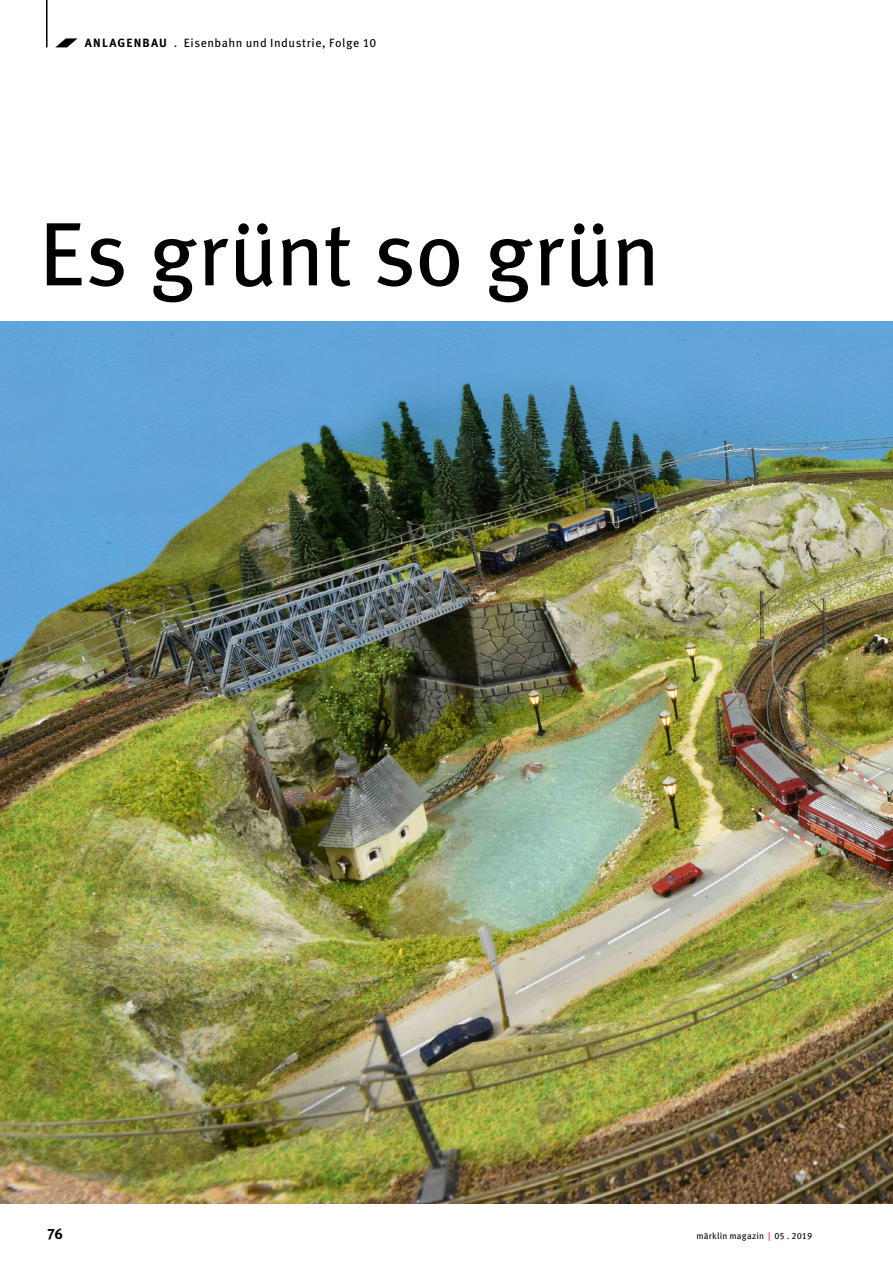
<style>
.page{position:relative;width:893px;height:1263px;background:#fff}
.page>*{position:absolute;margin:0;border:0;box-sizing:border-box;transform-origin:0 0}
._10_Überschrift_Book{font:90px "Meta OT";letter-spacing:-.01em;color:#000}
.t1{font:700 15px "Meta OT";color:#000}
.t2{font:12px "Meta OT";letter-spacing:.045em;color:#000}
.t3{font:9px "Meta OT";letter-spacing:.02em;color:#000}
.s1{font-weight:700}
.s2{color:#e3000b}
</style>
<div class="page">
<hr style="left:46px;top:0;width:2px;height:47px;background:#000">
<svg style="left:56px;top:38px;width:22px;height:9px"></svg>
<img style="left:0;top:321px;width:893px;height:882px">
<p class="t2" style="left:85px;top:36px;width:293px"><span class="s1">ANLAGENBAU</span> . Eisenbahn und Industrie, Folge 10</p>
<p class="_10_Überschrift_Book" style="left:39px;top:197px;width:624px">Es grünt so grün</p>
<p class="t1" style="left:47px;top:1225px;width:18px">76</p>
<p class="t3" style="left:696px;top:1230px;width:117px">märklin magazin <span class="s2">|</span> 05 . 2019</p>
</div>
